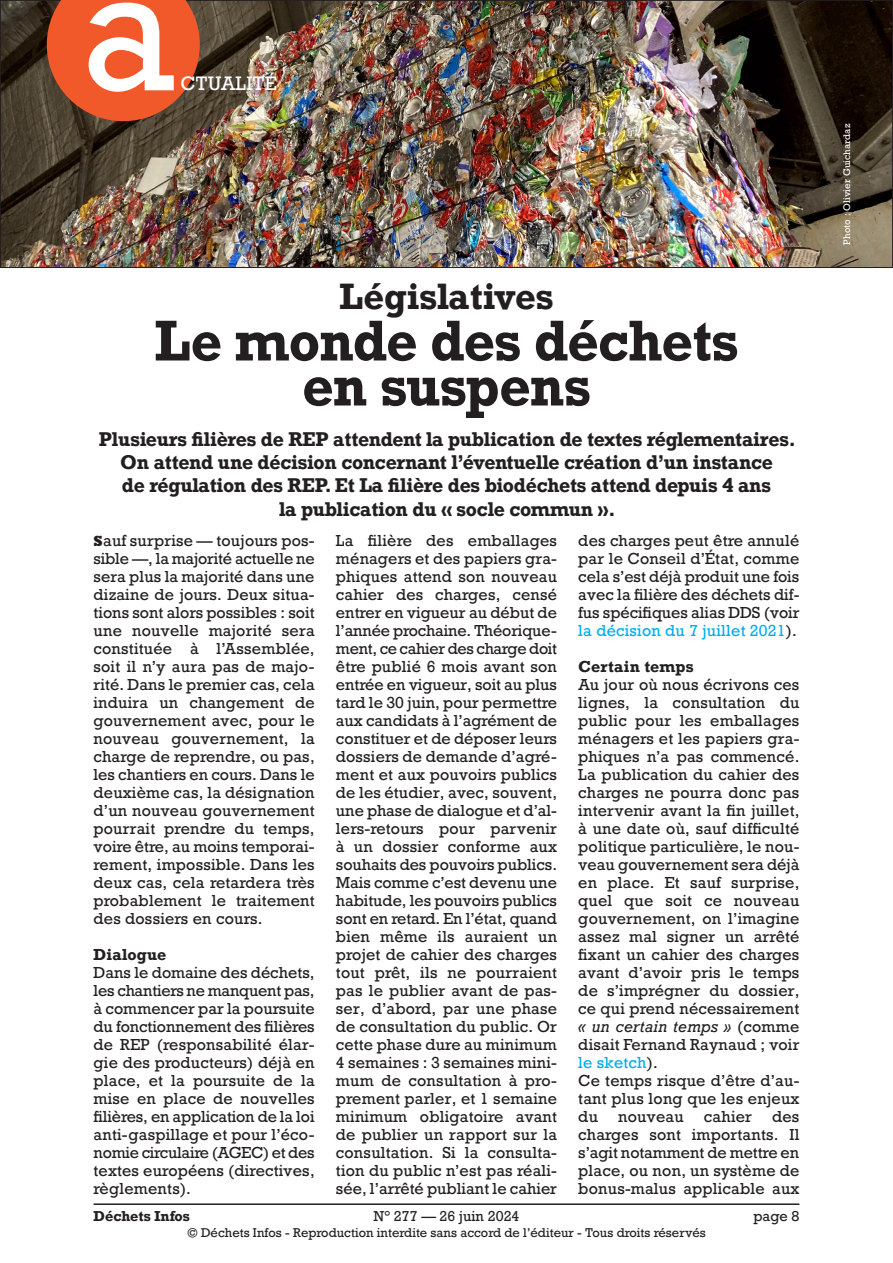
<style>
.page{position:relative;width:893px;height:1263px;background:#fff}
.page>*{position:absolute;margin:0;border:0;box-sizing:border-box;transform-origin:0 0}
.t1{font:166.5px "Rockwell";color:#fff}
.Titre_32{font:700 54px/45px "Rockwell";letter-spacing:-.02em;color:#231f20;text-align:center;scale:.95 1}
.Titre_32-2{font:700 34.5px "Rockwell";color:#231f20}
.Châpo_12_5pt{font:700 18.75px/23.2px "Rockwell";letter-spacing:-.01em;color:#231f20;text-align:center}
.t2{font:18.3px "Rockwell";color:#fff}
.Texte_courant{font:15px/18px "Rockwell";letter-spacing:.01em;color:#231f20;text-align:justify}
.Texte_courant-2{font:700 15px "Rockwell";letter-spacing:.015em;color:#231f20}
.t3{font:13.5px "Rockwell";color:#231f20}
.t4{font:700 13.5px "Rockwell";color:#231f20}
.t5{font:12px "Rockwell";color:#231f20}
.Crédit_photo{font:9px "Rockwell";letter-spacing:.015em;color:#fff}
.s1{font-family:"Rockwell Std";font-weight:800}
.s2{color:#00aeef}
.s3{font-style:italic}
</style>
<div class="page">
<hr style="left:94px;top:1203px;width:705px;height:2px;background:#231f20">
<img style="left:2px;top:2px;width:889px;height:264px">
<svg style="left:47px;top:0;width:153px;height:121px;background:#d6552b"></svg>
<p class="t1" style="left:80px;top:-73px;width:98px">a</p>
<p class="t2" style="left:180px;top:72px;width:98px">CTUALITÉ</p>
<p class="Titre_32-2" style="left:340px;top:274px;width:215px">Législatives</p>
<p class="Titre_32" style="left:155px;top:318px;width:616px">Le monde des déchets en suspens</p>
<p class="Châpo_12_5pt" style="left:99px;top:427px;width:698px">Plusieurs filières de REP attendent la publication de textes réglementaires.<br>On attend une décision concernant l’éventuelle création d’un instance<br>de régulation des REP. Et La filière des biodéchets attend depuis 4 ans<br>la publication du « socle commun ».</p>
<p class="Texte_courant" style="left:94px;top:532px;width:223px"><span class="s1">S</span>auf surprise — toujours pos&shy;sible —, la majorité actuelle ne sera plus la majorité dans une dizaine de jours. Deux situa&shy;tions sont alors possibles : soit une nouvelle majorité sera constituée à l’Assemblée, soit il n’y aura pas de majo&shy;rité. Dans le premier cas, cela induira un changement de gouvernement avec, pour le nouveau gouvernement, la charge de reprendre, ou pas, les chantiers en cours. Dans le deuxième cas, la désignation d’un nouveau gouvernement pourrait prendre du temps, voire être, au moins temporai&shy;rement, impossible. Dans les deux cas, cela retardera très probablement le traitement des dossiers en cours.</p>
<p class="Texte_courant-2" style="left:94px;top:945px;width:74px">Dialogue</p>
<p class="Texte_courant" style="left:94px;top:964px;width:223px">Dans le domaine des déchets, les chantiers ne manquent pas, à commencer par la poursuite du fonctionnement des filières de REP (responsabilité élar&shy;gie des producteurs) déjà en place, et la poursuite de la mise en place de nouvelles filières, en application de la loi anti-gaspillage et pour l’éco&shy;nomie circulaire (AGEC) et des textes européens (directives, règlements).</p>
<p class="Texte_courant" style="left:336px;top:532px;width:223px">La filière des emballages ménagers et des papiers gra&shy;phiques attend son nouveau cahier des charges, censé entrer en vigueur au début de l’année prochaine. Théorique&shy;ment, ce cahier des charge doit être publié 6 mois avant son entrée en vigueur, soit au plus tard le 30 juin, pour permettre aux candidats à l’agrément de constituer et de déposer leurs dossiers de demande d’agré&shy;ment et aux pouvoirs publics de les étudier, avec, souvent, une phase de dialogue et d’al&shy;lers-retours pour parvenir à un dossier conforme aux souhaits des pouvoirs publics.<br>Mais comme c’est devenu une habitude, les pouvoirs publics sont en retard. En l’état, quand bien même ils auraient un projet de cahier des charges tout prêt, ils ne pourraient pas le publier avant de pas&shy;ser, d’abord, par une phase de consultation du public. Or cette phase dure au minimum 4 semaines : 3 semaines mini&shy;mum de consultation à pro&shy;prement parler, et 1 semaine minimum obligatoire avant de publier un rapport sur la consultation. Si la consulta&shy;tion du public n’est pas réali&shy;sée, l’arrêté publiant le cahier</p>
<p class="Texte_courant" style="left:578px;top:532px;width:223px">des charges peut être annulé par le Conseil d’État, comme cela s’est déjà produit une fois avec la filière des déchets dif&shy;fus spécifiques alias DDS (voir <span class="s2">la décision du 7 juillet 2021</span>).</p>
<p class="Texte_courant-2" style="left:578px;top:657px;width:117px">Certain temps</p>
<p class="Texte_courant" style="left:578px;top:676px;width:223px">Au jour où nous écrivons ces lignes, la consultation du public pour les emballages ménagers et les papiers gra&shy;phiques n’a pas commencé.<br>La publication du cahier des charges ne pourra donc pas intervenir avant la fin juillet, à une date où, sauf difficulté politique particulière, le nou&shy;veau gouvernement sera déjà en place. Et sauf surprise, quel que soit ce nouveau gouvernement, on l’imagine assez mal signer un arrêté fixant un cahier des charges avant d’avoir pris le temps de s’imprégner du dossier, ce qui prend nécessairement <span class="s3">« un certain temps »</span> (comme disait Fernand Raynaud ; voir <span class="s2">le sketch</span>).</p>
<p class="Texte_courant" style="left:578px;top:1072px;width:223px">Ce temps risque d’être d’au&shy;tant plus long que les enjeux du</p>
<p class="Texte_courant" style="left:618px;top:1108px;width:67px">nouveau</p>
<p class="Texte_courant" style="left:704px;top:1108px;width:50px">cahier</p>
<p class="Texte_courant" style="left:578px;top:1108px;width:223px;text-indent:194px">des charges sont importants. Il s’agit notamment de mettre en place, ou non, un système de bonus-malus applicable aux</p>
<p class="t4" style="left:94px;top:1207px;width:98px">Déchets Infos</p>
<p class="t3" style="left:373px;top:1207px;width:148px">N° 277 — 26 juin 2024</p>
<p class="t3" style="left:753px;top:1207px;width:48px">page 8</p>
<p class="t5" style="left:187px;top:1225px;width:520px">© Déchets Infos - Reproduction interdite sans accord de l’éditeur - Tous droits réservés</p>
<p class="Crédit_photo" style="left:841px;top:245px;width:122px;rotate:-90deg">Photo : Olivier Guichardaz</p>
</div>
